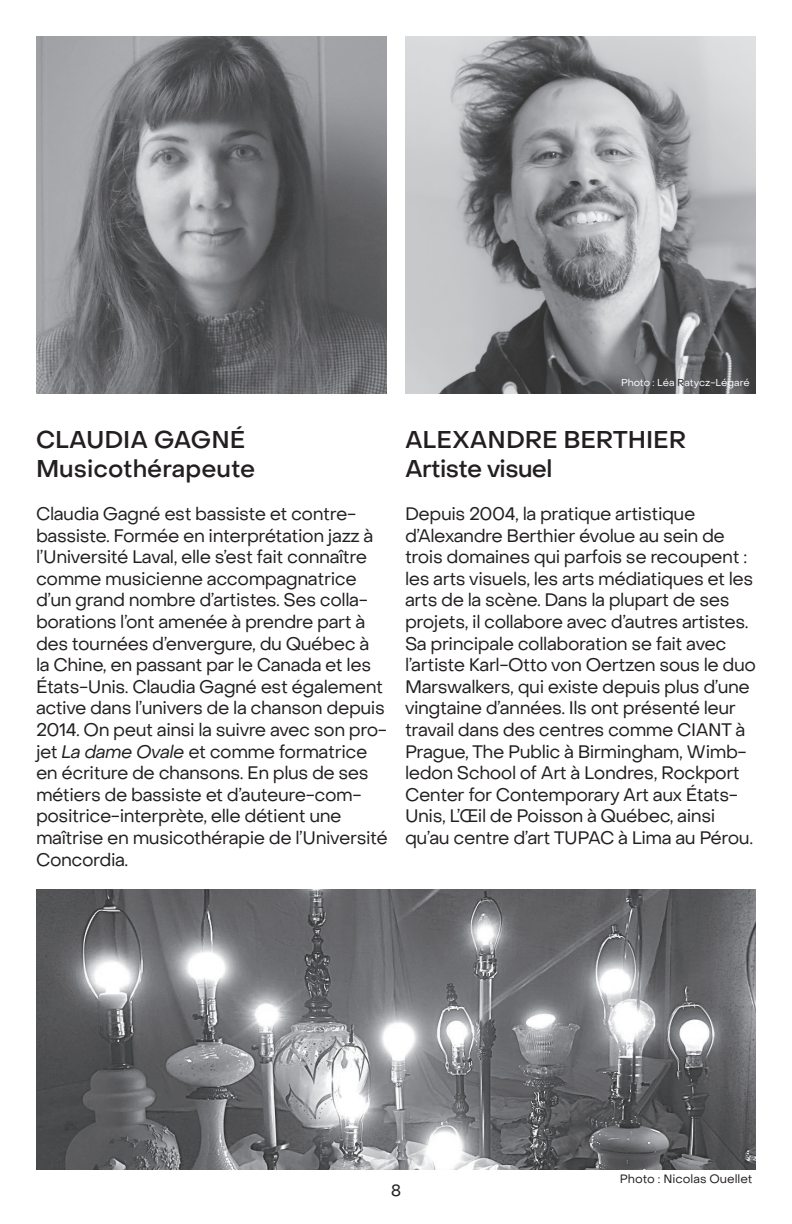
<style>
.page{position:relative;width:792px;height:1224px;background:#fff}
.page>*{position:absolute;margin:0;border:0;box-sizing:border-box;transform-origin:0 0}
.t1{font:500 24px/28.8px "PP Object Sans";color:#231f20}
.t2{font:18px/21.6px "PP Object Sans";letter-spacing:-.025em;color:#231f20}
.t3{font:16px "PP Object Sans";color:#231f20}
.t4{font:12px "PP Object Sans";color:#231f20}
.t5{font:10px "PP Object Sans";color:#fff}
.s1{font-style:italic}
.s2{color:#231f20}
</style>
<div class="page">
<img style="left:405px;top:36px;width:351px;height:357px">
<img style="left:36px;top:36px;width:351px;height:357px">
<img style="left:36px;top:890px;width:720px;height:279px">
<h1 class="t1" style="left:36px;top:425px;width:221px">CLAUDIA GAGNÉ<br>Musicothérapeute</h1>
<p class="t2" style="left:36px;top:503px;width:353px">Claudia Gagné est bassiste et contre&shy;bassiste. Formée en interprétation jazz à l’Université Laval, elle s’est fait connaître comme musicienne accompagnatrice d’un grand nombre d’artistes. Ses colla&shy;borations l’ont amenée à prendre part à des tournées d’envergure, du Québec à<br>la Chine, en passant par le Canada et les États-Unis. Claudia Gagné est également active dans l’univers de la chanson depuis 2014. On peut ainsi la suivre avec son pro&shy;jet <span class="s1">La dame Ovale</span> et comme formatrice en écriture de chansons. En plus de ses métiers de bassiste et d’auteure-com&shy;positrice-interprète, elle détient une maîtrise en musicothérapie de l’Université Concordia.</p>
<p class="t5" style="left:621px;top:376px;width:130px">Photo : Léa <span class="s2">R</span>atycz-Légaré</p>
<h1 class="t1" style="left:405px;top:425px;width:282px">ALEXANDRE BERTHIER<br>Artiste visuel</h1>
<p class="t2" style="left:405px;top:503px;width:353px">Depuis 2004, la pratique artistique d’Alexandre Berthier évolue au sein de trois domaines qui parfois se recoupent : les arts visuels, les arts médiatiques et les arts de la scène. Dans la plupart de ses projets, il collabore avec d’autres artistes.<br>Sa principale collaboration se fait avec l’artiste Karl-Otto von Oertzen sous le duo Marswalkers, qui existe depuis plus d’une vingtaine d’années. Ils ont présenté leur travail dans des centres comme CIANT à Prague, The Public à Birmingham, Wimb&shy;ledon School of Art à Londres, Rockport Center for Contemporary Art aux États-Unis, L’Œil de Poisson à Québec, ainsi qu’au centre d’art TUPAC à Lima au Pérou.</p>
<p class="t3" style="left:391px;top:1180px;width:12px">8</p>
<p class="t4" style="left:620px;top:1171px;width:134px">Photo : Nicolas Ouellet</p>
</div>
